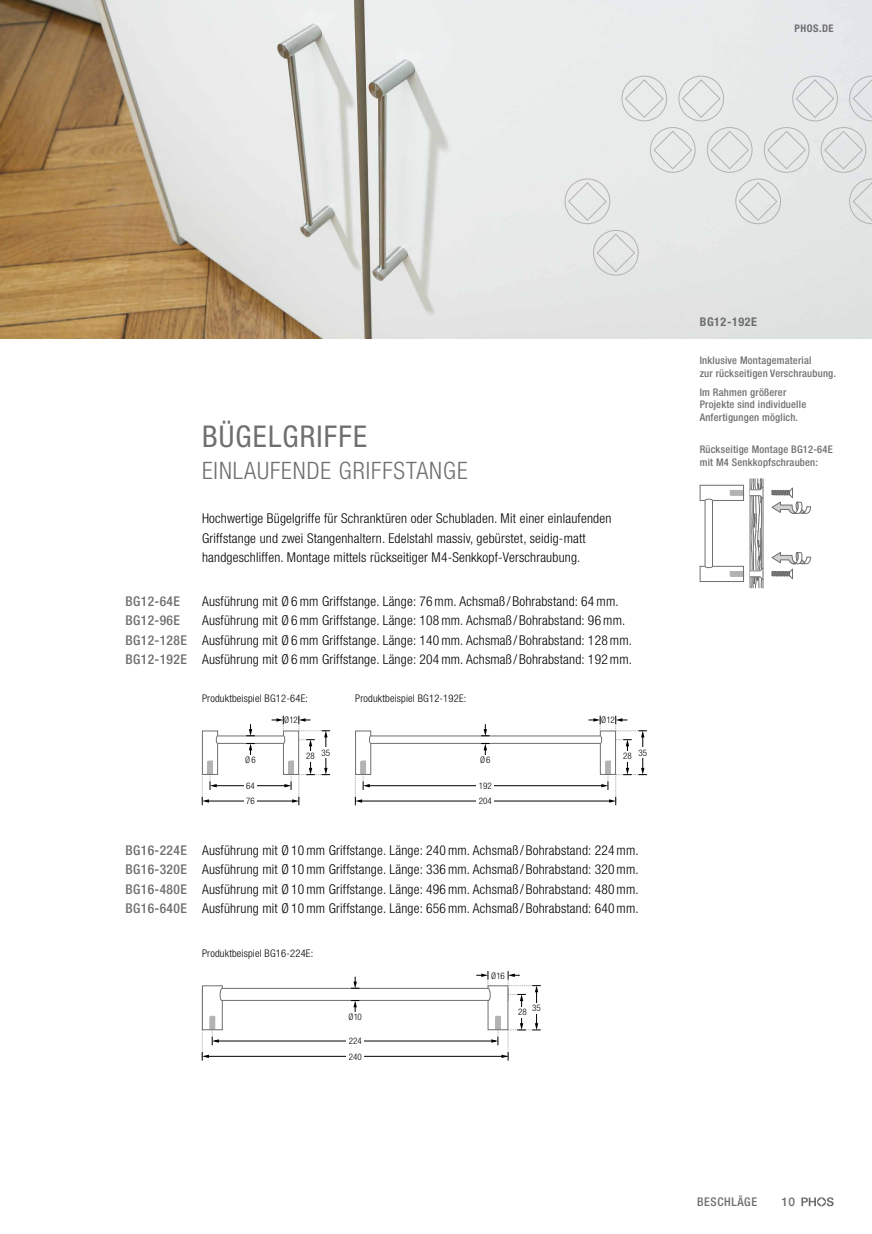
<style>
.page{position:relative;width:872px;height:1234px;background:#fff}
.page>*{position:absolute;margin:0;border:0;box-sizing:border-box;transform-origin:0 0}
.t1{font:condensed 30px "Helvetica Neue LT Std";letter-spacing:.04em;color:#706f6f}
.t2{font:300 condensed 24px "Helvetica Neue LT Std";letter-spacing:.04em;color:#706f6f}
.t3{font:300 condensed 13.5px/19.2px "Helvetica Neue LT Std";letter-spacing:.015em;color:#000}
.t4{font:500 condensed 13.5px "Helvetica Neue LT Std";letter-spacing:.03em;color:#706f6f}
.t5{font:700 condensed 12px "Helvetica Neue LT Std";letter-spacing:.05em;color:#706f6f}
.t6{font:500 condensed 12px "Helvetica Neue LT Std";letter-spacing:.05em;color:#706f6f}
.t7{font:500 12px "Helvetica Neue LT Std";color:#706f6f}
.t8{font:500 condensed 10.5px/12.8px "Helvetica Neue LT Std";letter-spacing:.02em;color:#706f6f}
.t9{font:300 condensed 10.5px "Helvetica Neue LT Std";letter-spacing:.02em;color:#000}
.t10{font:700 condensed 10.5px "Helvetica Neue LT Std";letter-spacing:.05em;color:#706f6f}
.t11{font:300 condensed 9px/15.3px "Helvetica Neue LT Std";color:#000}
.s1{font-weight:500;color:#706f6f}
</style>
<div class="page">
<img style="left:1px;top:0;width:871px;height:338px">
<img style="left:0;top:0;width:1px;height:1233px">
<hr style="left:371px;top:735px;width:229px;height:1px;background:#706f6f">
<hr style="left:371px;top:742px;width:229px;height:1px;background:#706f6f">
<svg style="left:481px;top:743px;width:8px;height:12px"></svg>
<svg style="left:481px;top:724px;width:8px;height:12px"></svg>
<svg style="left:355px;top:730px;width:16px;height:75px"></svg>
<hr style="left:366px;top:785px;width:236px;height:1px;background:#000">
<hr style="left:361px;top:800px;width:249px;height:1px;background:#000">
<div style="left:477px;top:780px;width:17px;height:10px;background:#fff"></div>
<div style="left:477px;top:795px;width:17px;height:11px;background:#fff"></div>
<svg style="left:588px;top:715px;width:59px;height:90px"></svg>
<hr style="left:214px;top:1040px;width:282px;height:1px;background:#000">
<div style="left:347px;top:1035px;width:17px;height:10px;background:#fff"></div>
<div style="left:202px;top:987px;width:306px;height:13px;border:1px solid #706f6f"></div>
<svg style="left:351px;top:1000px;width:8px;height:11px"></svg>
<svg style="left:351px;top:976px;width:8px;height:12px"></svg>
<hr style="left:208px;top:1055px;width:299px;height:1px;background:#000">
<div style="left:347px;top:1050px;width:17px;height:11px;background:#fff"></div>
<svg style="left:202px;top:985px;width:21px;height:75px"></svg>
<svg style="left:476px;top:971px;width:65px;height:89px"></svg>
<hr style="left:218px;top:735px;width:65px;height:1px;background:#706f6f">
<hr style="left:218px;top:742px;width:65px;height:1px;background:#706f6f">
<svg style="left:246px;top:743px;width:9px;height:12px"></svg>
<svg style="left:246px;top:724px;width:9px;height:12px"></svg>
<svg style="left:202px;top:730px;width:16px;height:75px"></svg>
<hr style="left:213px;top:785px;width:72px;height:1px;background:#000">
<hr style="left:208px;top:800px;width:86px;height:1px;background:#000">
<div style="left:244px;top:780px;width:13px;height:10px;background:#fff"></div>
<div style="left:244px;top:795px;width:13px;height:11px;background:#fff"></div>
<svg style="left:271px;top:715px;width:59px;height:90px"></svg>
<svg style="left:771px;top:487px;width:40px;height:26px"></svg>
<svg style="left:771px;top:552px;width:40px;height:27px"></svg>
<svg style="left:699px;top:478px;width:65px;height:111px"></svg>
<hr style="left:762px;top:478px;width:1px;height:110px;background:#706f6f">
<svg style="left:564px;top:75px;width:308px;height:201px"></svg>
<svg style="left:801px;top:1197px;width:32px;height:8px"></svg>
<p class="t10" style="left:794px;top:22px;width:41px">PHOS.DE</p>
<h1 class="t1" style="left:202px;top:418px;width:166px">BÜGELGRIFFE</h1>
<h2 class="t2" style="left:202px;top:456px;width:267px">EINLAUFENDE GRIFFSTANGE</h2>
<p class="t3" style="left:202px;top:509px;width:411px">Hochwertige Bügelgriffe für Schranktüren oder Schubladen. Mit einer einlaufenden<br>Griffstange und zwei Stangenhaltern. Edelstahl massiv, gebürstet, seidig-matt handgeschliffen. Montage mittels rückseitiger M4-Senkkopf-Verschraubung.</p>
<p class="t4" style="left:125px;top:593px;width:56px">BG12-64E</p>
<p class="t3" style="left:202px;top:591px;width:418px">Ausführung mit Ø 6mm Griffstange. Länge: 76mm. Achsmaß / Bohrabstand: 64mm.</p>
<p class="t4" style="left:125px;top:612px;width:56px">BG12-96E</p>
<p class="t3" style="left:125px;top:611px;width:508px;text-indent:77px">Ausführung mit Ø 6mm Griffstange. Länge: 108mm. Achsmaß / Bohrabstand: 96mm.<br><span class="s1">BG12-128E</span> Ausführung mit Ø 6mm Griffstange. Länge: 140mm. Achsmaß / Bohrabstand: 128mm.<br><span class="s1">BG12-192E</span> Ausführung mit Ø 6mm Griffstange. Länge: 204mm. Achsmaß / Bohrabstand: 192mm.</p>
<p class="t9" style="left:202px;top:692px;width:107px">Produktbeispiel BG12-64E:</p>
<p class="t9" style="left:355px;top:692px;width:113px">Produktbeispiel BG12-192E:</p>
<p class="t11" style="left:245px;top:752px;width:12px">Ø6</p>
<p class="t11" style="left:246px;top:777px;width:10px">64<br>76</p>
<p class="t11" style="left:284px;top:712px;width:15px">Ø12</p>
<p class="t11" style="left:306px;top:746px;width:25px">28 35</p>
<p class="t11" style="left:480px;top:752px;width:12px">Ø6</p>
<p class="t11" style="left:479px;top:777px;width:14px">192<br>204</p>
<p class="t11" style="left:601px;top:712px;width:15px">Ø12</p>
<p class="t11" style="left:623px;top:746px;width:25px">28 35</p>
<p class="t3" style="left:125px;top:840px;width:515px;text-align:justify"><span class="s1">BG16-224E</span> Ausführung mit Ø 10mm Griffstange. Länge: 240mm. Achsmaß / Bohrabstand: 224mm.<br><span class="s1">BG16-320E</span> Ausführung mit Ø 10mm Griffstange. Länge: 336mm. Achsmaß / Bohrabstand: 320mm.<br><span class="s1">BG16-480E</span> Ausführung mit Ø 10mm Griffstange. Länge: 496mm. Achsmaß / Bohrabstand: 480mm.<br><span class="s1">BG16-640E</span> Ausführung mit Ø 10mm Griffstange. Länge: 656mm. Achsmaß / Bohrabstand: 640mm.</p>
<p class="t9" style="left:202px;top:947px;width:113px">Produktbeispiel BG16-224E:</p>
<p class="t11" style="left:348px;top:1009px;width:15px">Ø10</p>
<p class="t11" style="left:349px;top:1048px;width:14px">240</p>
<p class="t11" style="left:349px;top:1033px;width:14px">224</p>
<p class="t11" style="left:491px;top:967px;width:15px">Ø16</p>
<p class="t11" style="left:532px;top:1000px;width:10px">35</p>
<p class="t11" style="left:518px;top:1004px;width:10px">28</p>
<p class="t5" style="left:699px;top:314px;width:59px">BG12-192E</p>
<p class="t8" style="left:699px;top:353px;width:138px">Inklusive Montagematerial<br>zur rückseitigen Verschraubung.</p>
<p class="t8" style="left:699px;top:385px;width:108px">Im Rahmen größerer<br>Projekte sind individuelle<br>Anfertigungen möglich.</p>
<p class="t8" style="left:699px;top:443px;width:135px">Rückseitige Montage BG12-64E mit M4 Senkkopfschrauben:</p>
<p class="t6" style="left:697px;top:1194px;width:61px">BESCHLÄGE</p>
<p class="t7" style="left:781px;top:1194px;width:15px">10</p>
</div>
